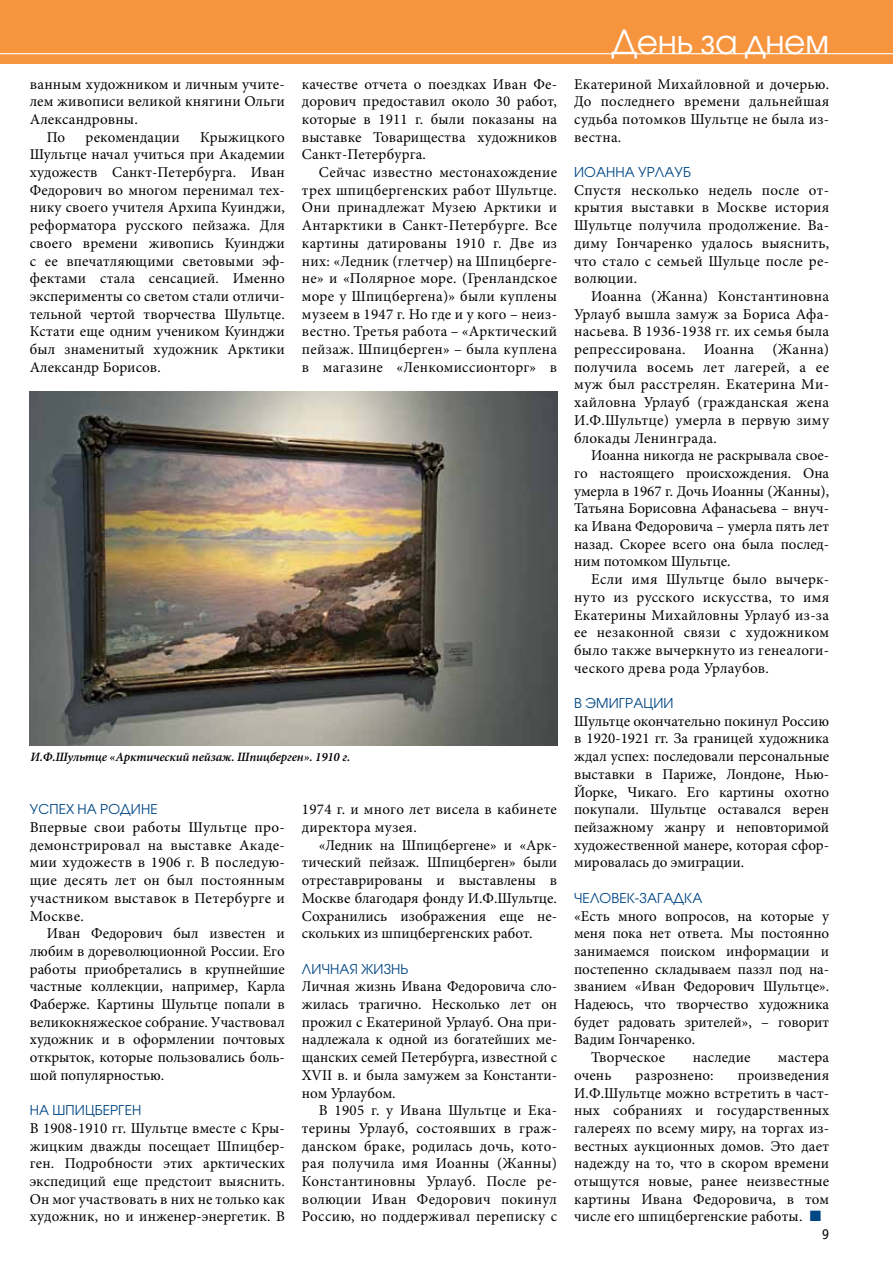
<style>
.page{position:relative;width:893px;height:1263px;background:#fff}
.page>*{position:absolute;margin:0;border:0;box-sizing:border-box;transform-origin:0 0}
.t1{font:33px "Avant Garde Gothic Book ITC";letter-spacing:-.01em;color:#fff}
.t2{font:15px/17.7px "Minion Pro";letter-spacing:.01em;color:#000;text-align:justify}
.t3{font:15px "Officina Sans Book ITC";color:#000}
.t4{font:13.5px "Avant Garde Gothic Book ITC";letter-spacing:.01em;color:#004785}
.t5{font:italic 600 12.75px "Minion Pro";letter-spacing:-.01em;color:#000}
.s1{color:#004785}
</style>
<div class="page">
<div style="left:0;top:0;width:893px;height:63px;background:#f7943e"></div>
<hr style="left:0;top:53px;width:893px;height:1px;background:#fff">
<img style="left:30px;top:391px;width:527px;height:354px">
<p class="t2" style="left:30px;top:75px;width:257px">ванным художником и личным учите-</p>
<p class="t2" style="left:30px;top:93px;width:257px">лем живописи великой княгини Ольги</p>
<p class="t2" style="left:30px;top:110px;width:110px">Александровны.</p>
<p class="t2" style="left:47px;top:128px;width:20px">По</p>
<p class="t2" style="left:86px;top:128px;width:96px">рекомендации</p>
<p class="t2" style="left:30px;top:128px;width:257px;text-indent:170px">Крыжицкого Шультце начал учиться при Академии художеств Санкт-Петербурга. Иван Федорович во многом перенимал тех&shy;нику своего учителя Архипа Куинджи, реформатора русского пейзажа. Для своего времени живопись Куинджи с ее впечатляющими световыми эф&shy;фектами стала сенсацией. Именно эксперименты со светом стали отличи&shy;тельной чертой творчества Шультце.<br>Кстати еще одним учеником Куинджи был знаменитый художник Арктики Александр Борисов.</p>
<p class="t2" style="left:302px;top:75px;width:257px">качестве отчета о поездках Иван Фе&shy;дорович предоставил около 30 работ, которые в 1911 г. были показаны на выставке Товарищества художников Санкт-Петербурга.</p>
<p class="t2" style="left:302px;top:163px;width:257px;text-indent:17px">Сейчас известно местонахождение трех шпицбергенских работ Шультце.<br>Они принадлежат Музею Арктики и Антарктики в Санкт-Петербурге. Все картины датированы 1910 г. Две из них: «Ледник (глетчер) на Шпицберге&shy;не» и «Полярное море. (Гренландское море у Шпицбергена)» были куплены музеем в 1947 г. Но где и у кого – неиз&shy;вестно. Третья работа – «Арктический пейзаж. Шпицберген» – была куплена в магазине «Ленкомиссионторг» в</p>
<p class="t5" style="left:30px;top:748px;width:321px">И.Ф.Шультце «Арктический пейзаж. Шпицберген». 1910 г.</p>
<p class="t4" style="left:30px;top:801px;width:129px">УСПЕХ НА РОДИНЕ</p>
<p class="t2" style="left:30px;top:818px;width:257px">Впервые свои работы Шультце про&shy;демонстрировал на выставке Акаде&shy;мии художеств в 1906 г. В последую&shy;щие десять лет он был постоянным участником выставок в Петербурге и Москве.</p>
<p class="t2" style="left:30px;top:925px;width:257px;text-indent:17px">Иван Федорович был известен и любим в дореволюционной России. Его работы приобретались в крупнейшие частные коллекции, например, Карла Фаберже. Картины Шультце попали в великокняжеское собрание. Участвовал художник и в оформлении почтовых открыток, которые пользовались боль&shy;шой популярностью.</p>
<p class="t4" style="left:30px;top:1102px;width:113px">НА ШПИЦБЕРГЕН</p>
<p class="t2" style="left:30px;top:1119px;width:257px">В 1908-1910 гг. Шультце вместе с Кры&shy;жицким дважды посещает Шпицбер&shy;ген. Подробности этих арктических экспедиций еще предстоит выяснить.<br>Он мог участвовать в них не только как художник, но и инженер-энергетик. В</p>
<p class="t2" style="left:302px;top:801px;width:257px">1974 г. и много лет висела в кабинете директора музея.</p>
<p class="t2" style="left:302px;top:836px;width:257px;text-indent:17px">«Ледник на Шпицбергене» и «Арк&shy;тический пейзаж. Шпицберген» были отреставрированы и выставлены в Москве благодаря фонду И.Ф.Шультце.<br>Сохранились изображения еще не&shy;скольких из шпицбергенских работ.</p>
<p class="t4" style="left:302px;top:960px;width:108px">ЛИЧНАЯ ЖИЗНЬ</p>
<p class="t2" style="left:302px;top:978px;width:257px">Личная жизнь Ивана Федоровича сло&shy;жилась трагично. Несколько лет он прожил с Екатериной Урлауб. Она при&shy;надлежала к одной из богатейших ме&shy;щанских семей Петербурга, известной с XVII в. и была замужем за Константи&shy;ном Урлаубом.</p>
<p class="t2" style="left:302px;top:1102px;width:257px;text-indent:17px">В 1905 г. у Ивана Шультце и Ека&shy;терины Урлауб, состоявших в граж&shy;данском браке, родилась дочь, кото&shy;рая получила имя Иоанны (Жанны)<br>Константиновны Урлауб. После ре&shy;волюции Иван Федорович покинул Россию, но поддерживал переписку с</p>
<h1 class="t1" style="left:611px;top:22px;width:219px">День за днем</h1>
<p class="t2" style="left:574px;top:75px;width:257px">Екатериной Михайловной и дочерью.<br>До последнего времени дальнейшая судьба потомков Шультце не была из&shy;вестна.</p>
<p class="t4" style="left:574px;top:164px;width:118px">ИОАННА УРЛАУБ</p>
<p class="t2" style="left:574px;top:181px;width:257px">Спустя несколько недель после от&shy;крытия выставки в Москве история Шультце получила продолжение. Ва&shy;диму Гончаренко удалось выяснить, что стало с семьей Шульце после ре&shy;волюции.</p>
<p class="t2" style="left:574px;top:287px;width:257px;text-indent:17px">Иоанна (Жанна) Константиновна Урлауб вышла замуж за Бориса Афа&shy;насьева. В 1936-1938 гг. их семья была репрессирована. Иоанна (Жанна) получила восемь лет лагерей, а ее муж был расстрелян. Екатерина Ми&shy;хайловна Урлауб (гражданская жена И.Ф.Шультце) умерла в первую зиму блокады Ленинграда.</p>
<p class="t2" style="left:574px;top:447px;width:257px;text-indent:17px">Иоанна никогда не раскрывала свое&shy;го настоящего происхождения. Она умерла в 1967 г. Дочь Иоанны (Жанны), Татьяна Борисовна Афанасьева – внуч&shy;ка Ивана Федоровича – умерла пять лет назад. Скорее всего она была послед&shy;ним потомком Шультце.</p>
<p class="t2" style="left:574px;top:571px;width:257px;text-indent:17px">Если имя Шультце было вычерк&shy;нуто из русского искусства, то имя Екатерины Михайловны Урлауб из-за ее незаконной связи с художником было также вычеркнуто из генеалоги&shy;ческого древа рода Урлаубов.</p>
<p class="t4" style="left:574px;top:695px;width:101px">В ЭМИГРАЦИИ</p>
<p class="t2" style="left:574px;top:712px;width:257px">Шультце окончательно покинул Россию в 1920-1921 гг. За границей художника ждал успех: последовали персональные выставки в Париже, Лондоне, Нью-Йорке, Чикаго. Его картины охотно покупали. Шультце оставался верен пейзажному жанру и неповторимой художественной манере, которая сфор&shy;мировалась до эмиграции.</p>
<p class="t4" style="left:574px;top:890px;width:130px">ЧЕЛОВЕК-ЗАГАДКА</p>
<p class="t2" style="left:574px;top:907px;width:257px">«Есть много вопросов, на которые у</p>
<p class="t2" style="left:574px;top:925px;width:257px">меня пока нет ответа. Мы постоянно</p>
<p class="t2" style="left:574px;top:942px;width:257px">занимаемся поиском информации и</p>
<p class="t2" style="left:574px;top:960px;width:257px">постепенно складываем паззл под на-</p>
<p class="t2" style="left:574px;top:978px;width:257px">званием «Иван Федорович Шультце».</p>
<p class="t2" style="left:574px;top:995px;width:257px">Надеюсь, что творчество художника</p>
<p class="t2" style="left:574px;top:1013px;width:257px">будет радовать зрителей», – говорит</p>
<p class="t2" style="left:574px;top:1031px;width:123px">Вадим Гончаренко.</p>
<p class="t2" style="left:591px;top:1048px;width:76px">Творческое</p>
<p class="t2" style="left:693px;top:1048px;width:59px">наследие</p>
<p class="t2" style="left:778px;top:1048px;width:53px">мастера</p>
<p class="t2" style="left:574px;top:1066px;width:39px">очень</p>
<p class="t2" style="left:636px;top:1066px;width:80px">разрознено:</p>
<p class="t2" style="left:574px;top:1066px;width:257px;text-indent:164px">произведения И.Ф.Шультце можно встретить в част&shy;ных собраниях и государственных галереях по всему миру, на торгах из&shy;вестных аукционных домов. Это дает надежду на то, что в скором времени отыщутся новые, ранее неизвестные картины Ивана Федоровича, в том числе его шпицбергенские работы. <span class="s1">■</span></p>
<p class="t3" style="left:822px;top:1225px;width:9px">9</p>
</div>
